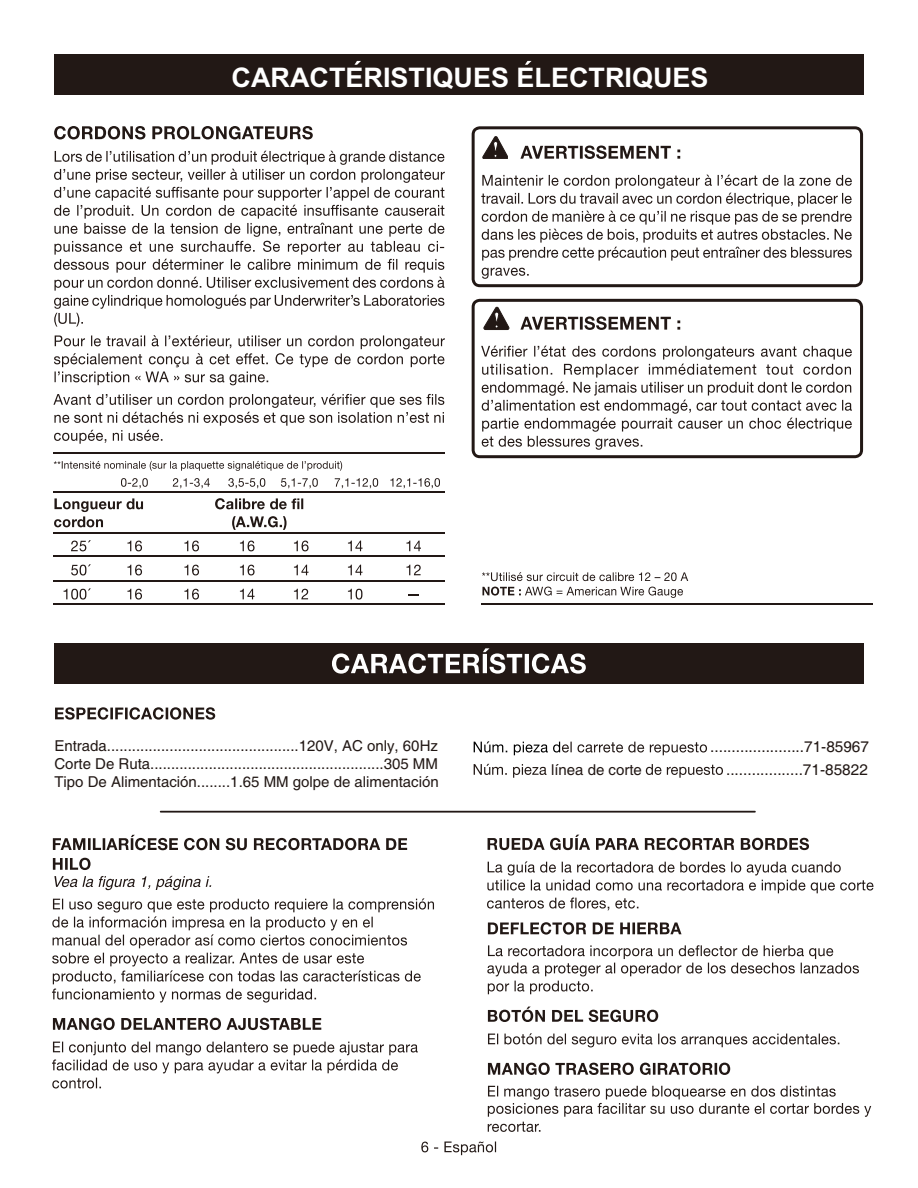
<style>
.page{position:relative;width:918px;height:1188px;background:#fff}
.page>*{position:absolute;margin:0;border:0;box-sizing:border-box;transform-origin:0 0}
.t1{font:700 27px "Arial";color:#fff}
.t2{font:15.3px/22.4px "Helvetica";color:#221815;text-align:right}
.t3{font:15px/18px "Helvetica";color:#221815;text-align:justify}
</style>
<div class="page">
<div style="left:54px;top:54px;width:810px;height:40px;background:#221815"></div>
<svg style="left:421px;top:1142px;width:75px;height:13px"></svg>
<div style="left:54px;top:643px;width:810px;height:40px;background:#221815"></div>
<svg style="left:332px;top:648px;width:254px;height:26px"></svg>
<svg style="left:472px;top:126px;width:391px;height:161px"></svg>
<svg style="left:472px;top:299px;width:391px;height:159px"></svg>
<hr style="left:54px;top:532px;width:391px;height:1px;background:#221815">
<hr style="left:54px;top:555px;width:391px;height:2px;background:#221815">
<hr style="left:54px;top:580px;width:391px;height:1px;background:#221815">
<hr style="left:54px;top:603px;width:391px;height:2px;background:#221815">
<svg style="left:483px;top:137px;width:25px;height:22px"></svg>
<svg style="left:484px;top:307px;width:25px;height:23px"></svg>
<hr style="left:54px;top:452px;width:391px;height:2px;background:#221815">
<hr style="left:54px;top:491px;width:391px;height:2px;background:#221815">
<hr style="left:482px;top:603px;width:391px;height:2px;background:#221815">
<svg style="left:54px;top:126px;width:259px;height:13px"></svg>
<svg style="left:54px;top:151px;width:391px;height:176px"></svg>
<svg style="left:54px;top:335px;width:391px;height:50px"></svg>
<svg style="left:53px;top:394px;width:391px;height:50px"></svg>
<svg style="left:54px;top:461px;width:288px;height:10px"></svg>
<svg style="left:121px;top:478px;width:27px;height:10px"></svg>
<svg style="left:173px;top:478px;width:37px;height:10px"></svg>
<svg style="left:228px;top:478px;width:37px;height:10px"></svg>
<svg style="left:281px;top:478px;width:37px;height:10px"></svg>
<svg style="left:335px;top:478px;width:43px;height:10px"></svg>
<svg style="left:390px;top:478px;width:50px;height:10px"></svg>
<svg style="left:215px;top:498px;width:88px;height:11px"></svg>
<svg style="left:54px;top:498px;width:89px;height:29px"></svg>
<svg style="left:232px;top:516px;width:55px;height:14px"></svg>
<svg style="left:71px;top:540px;width:20px;height:11px"></svg>
<svg style="left:127px;top:541px;width:15px;height:10px"></svg>
<svg style="left:184px;top:541px;width:15px;height:10px"></svg>
<svg style="left:240px;top:541px;width:15px;height:10px"></svg>
<svg style="left:294px;top:541px;width:15px;height:10px"></svg>
<svg style="left:348px;top:541px;width:15px;height:10px"></svg>
<svg style="left:406px;top:541px;width:15px;height:10px"></svg>
<svg style="left:71px;top:564px;width:20px;height:11px"></svg>
<svg style="left:127px;top:565px;width:15px;height:10px"></svg>
<svg style="left:184px;top:565px;width:15px;height:10px"></svg>
<svg style="left:240px;top:565px;width:15px;height:10px"></svg>
<svg style="left:294px;top:565px;width:15px;height:10px"></svg>
<svg style="left:348px;top:565px;width:15px;height:10px"></svg>
<svg style="left:406px;top:565px;width:15px;height:10px"></svg>
<svg style="left:64px;top:588px;width:27px;height:12px"></svg>
<svg style="left:127px;top:589px;width:15px;height:11px"></svg>
<svg style="left:184px;top:589px;width:15px;height:11px"></svg>
<svg style="left:240px;top:589px;width:14px;height:10px"></svg>
<svg style="left:294px;top:589px;width:14px;height:10px"></svg>
<svg style="left:348px;top:589px;width:14px;height:11px"></svg>
<svg style="left:482px;top:572px;width:206px;height:9px"></svg>
<svg style="left:482px;top:587px;width:201px;height:11px"></svg>
<svg style="left:520px;top:146px;width:151px;height:13px"></svg>
<svg style="left:677px;top:150px;width:3px;height:9px"></svg>
<svg style="left:481px;top:175px;width:371px;height:86px"></svg>
<svg style="left:482px;top:268px;width:47px;height:11px"></svg>
<svg style="left:520px;top:316px;width:151px;height:14px"></svg>
<svg style="left:677px;top:320px;width:3px;height:10px"></svg>
<svg style="left:481px;top:346px;width:371px;height:104px"></svg>
<svg style="left:53px;top:835px;width:166px;height:15px"></svg>
<svg style="left:226px;top:838px;width:21px;height:12px"></svg>
<svg style="left:254px;top:838px;width:153px;height:12px"></svg>
<svg style="left:53px;top:858px;width:38px;height:12px"></svg>
<svg style="left:54px;top:876px;width:157px;height:14px"></svg>
<svg style="left:52px;top:898px;width:382px;height:105px"></svg>
<svg style="left:53px;top:1018px;width:62px;height:12px"></svg>
<svg style="left:121px;top:1018px;width:200px;height:12px"></svg>
<svg style="left:52px;top:1042px;width:366px;height:47px"></svg>
<svg style="left:488px;top:835px;width:321px;height:15px"></svg>
<svg style="left:487px;top:861px;width:387px;height:50px"></svg>
<svg style="left:488px;top:922px;width:194px;height:13px"></svg>
<svg style="left:487px;top:945px;width:372px;height:49px"></svg>
<svg style="left:488px;top:1007px;width:57px;height:15px"></svg>
<svg style="left:552px;top:1010px;width:31px;height:12px"></svg>
<svg style="left:589px;top:1010px;width:69px;height:12px"></svg>
<svg style="left:488px;top:1033px;width:351px;height:14px"></svg>
<svg style="left:488px;top:1063px;width:146px;height:12px"></svg>
<svg style="left:640px;top:1063px;width:90px;height:12px"></svg>
<svg style="left:488px;top:1086px;width:383px;height:46px"></svg>
<svg style="left:55px;top:707px;width:160px;height:13px"></svg>
<svg style="left:474px;top:741px;width:233px;height:14px"></svg>
<svg style="left:474px;top:764px;width:249px;height:14px"></svg>
<hr style="left:160px;top:811px;width:596px;height:2px;background:#221815">
<svg style="left:354px;top:61px;width:178px;height:4px"></svg>
<h1 class="t1" style="left:232px;top:68px;width:479px">CARACTERISTIQUES ELECTRIQUES</h1>
<p class="t3" style="left:54px;top:738px;width:386px">Entrada..............................................120V, AC only, 60Hz Corte De Ruta........................................................305 MM Tipo De Alimentación........1.65 MM golpe de alimentación</p>
<p class="t3" style="left:551px;top:762px;width:92px">línea de corte</p>
<p class="t2" style="left:710px;top:737px;width:160px">......................71-85967 ..................71-85822</p>
</div>
